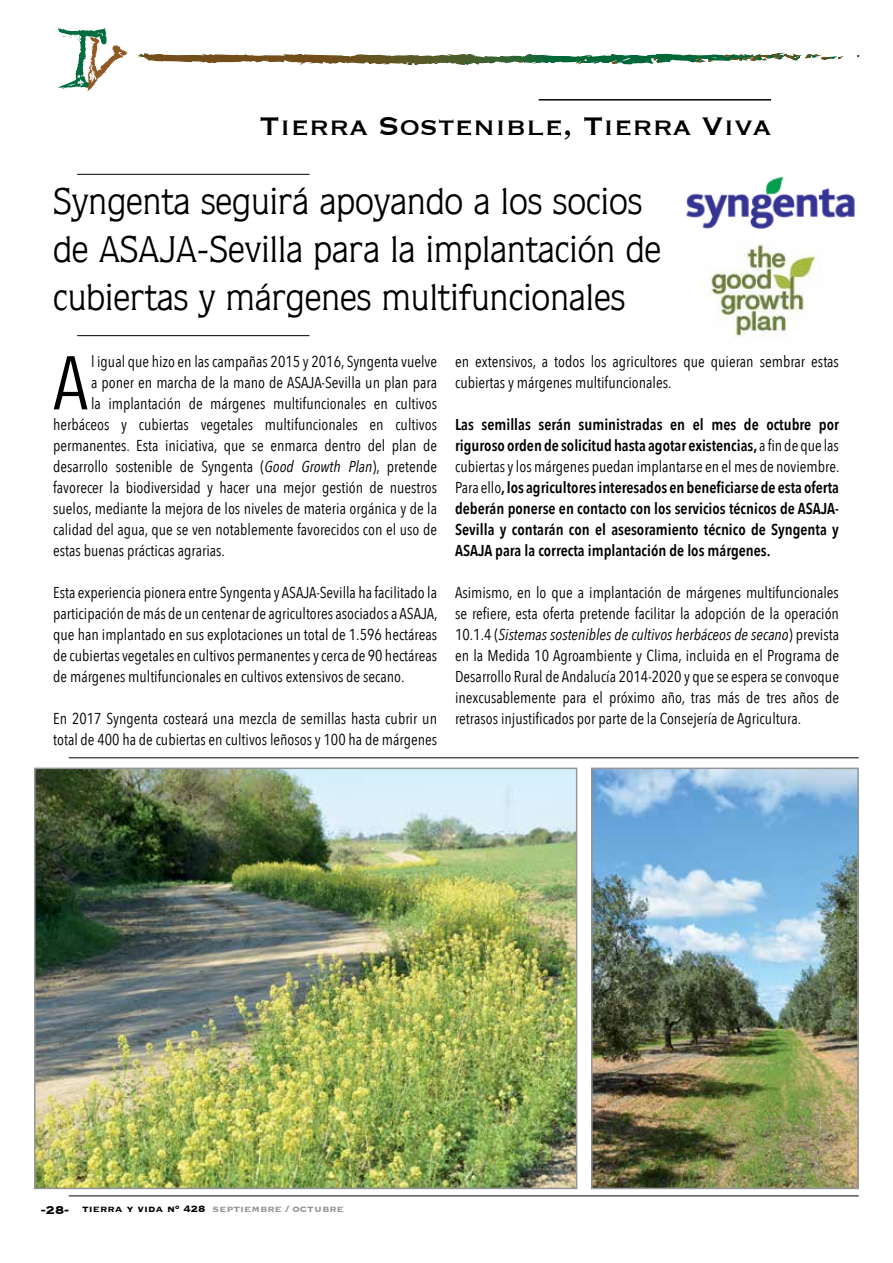
<style>
.page{position:relative;width:893px;height:1263px;background:#fff}
.page>*{position:absolute;margin:0;border:0;box-sizing:border-box;transform-origin:0 0}
.t1{font:75px "Avenir Next Condensed";color:#000}
.t2{font:37.5px/48px "Quorum Std";color:#000}
.t3{font:33px "Copperplate";color:#000}
.t4{font:15.75px/21px "Avenir Next Condensed";color:#000;text-align:justify}
.t5{font:600 15.75px/21px "Avenir Next Condensed";color:#000;text-align:justify}
.t6{font:700 12px "Copperplate";color:#939598}
.s1{font-weight:400}
.s2{font-style:italic}
.s3{font-size:15px;color:#000}
.s4{color:#000}
</style>
<div class="page">
<svg style="left:54px;top:27px;width:790px;height:65px"></svg>
<hr style="left:539px;top:99px;width:232px;height:2px;background:#000">
<hr style="left:77px;top:174px;width:233px;height:1px;background:#000">
<hr style="left:77px;top:335px;width:233px;height:1px;background:#000">
<hr style="left:69px;top:1195px;width:790px;height:1px;background:#000">
<hr style="left:69px;top:757px;width:790px;height:1px;background:#000">
<img style="left:686px;top:176px;width:169px;height:53px">
<img style="left:700px;top:235px;width:120px;height:103px">
<img style="left:594px;top:770px;width:262px;height:416px">
<div style="left:591px;top:767px;width:268px;height:422px;border:2px solid #939598"></div>
<img style="left:37px;top:770px;width:537px;height:416px">
<div style="left:34px;top:767px;width:543px;height:422px;border:2px solid #939598"></div>
<h3 class="t3" style="left:260px;top:105px;width:513px">Tierra Sostenible, Tierra Viva</h3>
<h2 class="t2" style="left:53px;top:178px;width:609px">Syngenta seguirá apoyando a los socios de ASAJA-Sevilla para la implantación de cubiertas y márgenes multifuncionales</h2>
<h1 class="t1" style="left:53px;top:319px;width:36px">A</h1>
<p class="t4" style="left:91px;top:351px;width:348px">l igual que hizo en las campañas 2015 y 2016, Syngenta vuelve</p>
<p class="t4" style="left:455px;top:351px;width:385px">en extensivos, a todos los agricultores que quieran sembrar estas cubiertas y márgenes multifuncionales.</p>
<p class="t5" style="left:455px;top:414px;width:386px">Las semillas serán suministradas en el mes de octubre por riguroso orden de solicitud hasta agotar existencias, <span class="s1">a fin de que las cubiertas y los márgenes puedan implantarse en el mes de noviembre.<br>Para ello</span>, los agricultores interesados en beneficiarse de esta oferta deberán ponerse en contacto con los servicios técnicos de ASAJA-Sevilla y contarán con el asesoramiento técnico de Syngenta y ASAJA para la correcta implantación de los márgenes.</p>
<p class="t4" style="left:455px;top:581px;width:385px">Asimismo, en lo que a implantación de márgenes multifuncionales se refiere, esta oferta pretende facilitar la adopción de la operación 10.1.4 (<span class="s2">Sistemas sostenibles de cultivos herbáceos de secano</span>) prevista en la Medida 10 Agroambiente y Clima, incluida en el Programa de Desarrollo Rural de Andalucía 2014-2020 y que se espera se convoque inexcusablemente para el próximo año, tras más de tres años de retrasos injustificados por parte de la Consejería de Agricultura.</p>
<p class="t4" style="left:91px;top:372px;width:348px">a poner en marcha de la mano de ASAJA-Sevilla un plan para</p>
<p class="t4" style="left:91px;top:393px;width:348px">la implantación de márgenes multifuncionales en cultivos</p>
<p class="t4" style="left:53px;top:414px;width:385px">herbáceos y cubiertas vegetales multifuncionales en cultivos</p>
<p class="t4" style="left:53px;top:435px;width:385px">permanentes. Esta iniciativa, que se enmarca dentro del plan de</p>
<p class="t4" style="left:53px;top:456px;width:385px">desarrollo sostenible de Syngenta (<span class="s2">Good Growth Plan</span>), pretende</p>
<p class="t4" style="left:53px;top:477px;width:385px">favorecer la biodiversidad y hacer una mejor gestión de nuestros</p>
<p class="t4" style="left:53px;top:498px;width:385px">suelos, mediante la mejora de los niveles de materia orgánica y de la</p>
<p class="t4" style="left:53px;top:519px;width:385px">calidad del agua, que se ven notablemente favorecidos con el uso de</p>
<p class="t4" style="left:53px;top:540px;width:173px">estas buenas prácticas agrarias.</p>
<p class="t4" style="left:53px;top:582px;width:386px">Esta experiencia pionera entre Syngenta y ASAJA-Sevilla ha facilitado la participación de más de un centenar de agricultores asociados a ASAJA, que han implantado en sus explotaciones un total de 1.596 hectáreas de cubiertas vegetales en cultivos permanentes y cerca de 90 hectáreas de márgenes multifuncionales en cultivos extensivos de secano.</p>
<p class="t4" style="left:53px;top:708px;width:385px">En 2017 Syngenta costeará una mezcla de semillas hasta cubrir un total de 400 ha de cubiertas en cultivos leñosos y 100 ha de márgenes</p>
<p class="t6" style="left:41px;top:1201px;width:305px"><span class="s3">-28-</span> <span class="s4">tierra y vida nº 428</span> septiembre / octubre</p>
</div>
